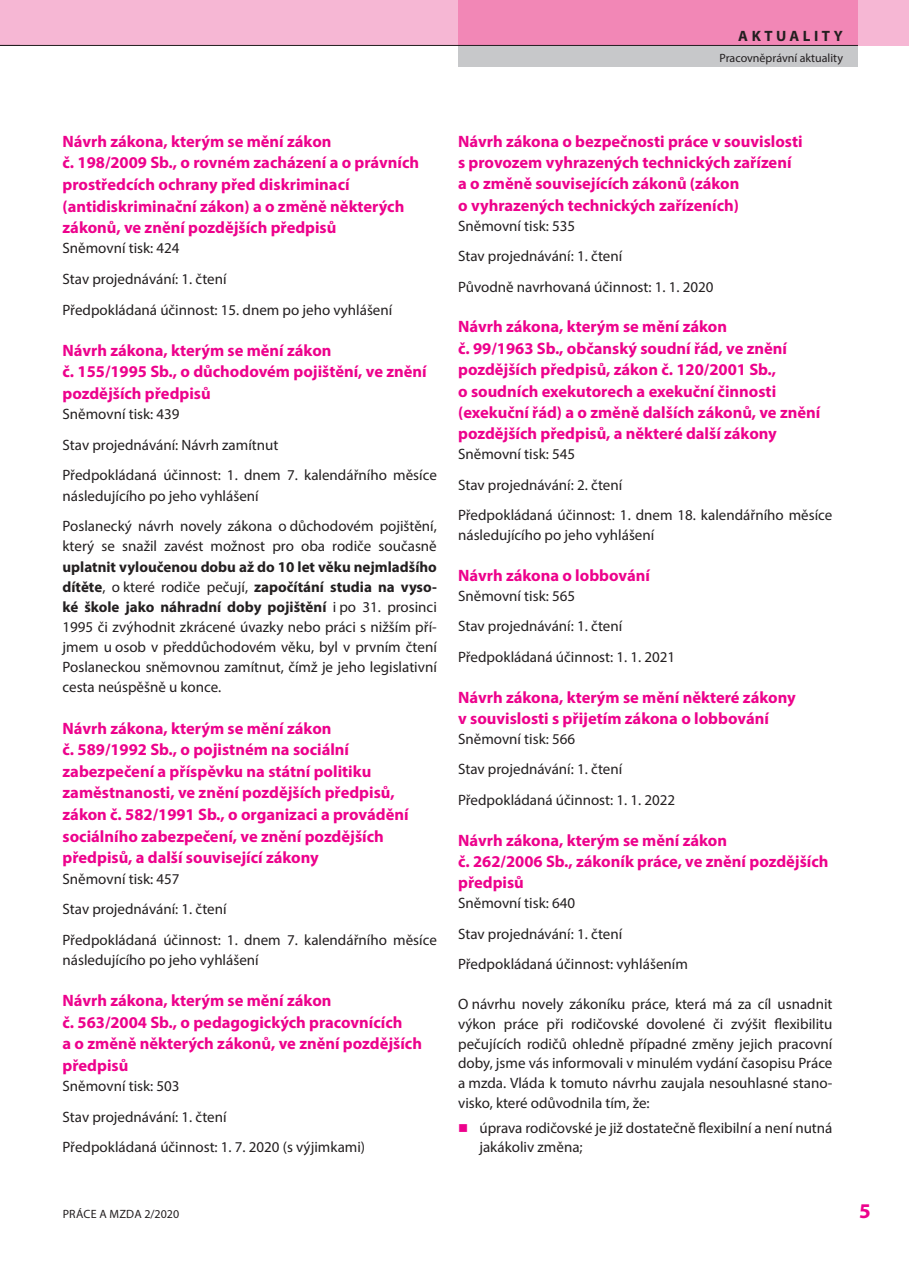
<style>
.page{position:relative;width:909px;height:1281px;background:#fff}
.page>*{position:absolute;margin:0;border:0;box-sizing:border-box;transform-origin:0 0}
.t1{font:700 21px "Myriad Pro";color:#ed028c}
.t2{font:700 16.5px/21.6px "Myriad Pro";color:#ed028c}
.t3{font:15px/30.5px "Myriad Pro";color:#231f20}
.t4{font:700 15px "Myriad Pro";letter-spacing:.235em;color:#231f20}
.t5{font:12px "Myriad Pro";color:#231f20}
.s1{font-weight:700}
</style>
<div class="page">
<div style="left:0;top:0;width:7px;height:46px;background:#f6b7d4"></div>
<div style="left:7px;top:0;width:902px;height:46px;background:#f6b7d4"></div>
<div style="left:458px;top:0;width:400px;height:67px;background:#c7c8ca"></div>
<div style="left:458px;top:0;width:400px;height:46px;background:#f287b6"></div>
<hr style="left:0;top:45px;width:858px;height:1px;background:#231f20">
<p class="t4" style="left:738px;top:26px;width:106px">Aktua lity</p>
<p class="t5" style="left:719px;top:51px;width:125px">Pracovněprávní aktuality</p>
<p class="t2" style="left:63px;top:130px;width:358px">Návrh zákona, kterým se mění zákon<br>č. 198/2009 Sb., o rovném zacházení a o právních prostředcích ochrany před diskriminací (antidiskriminační zákon) a o změně některých zákonů, ve znění pozdějších předpisů</p>
<p class="t3" style="left:63px;top:233px;width:331px">Sněmovní tisk: 424<br>Stav projednávání: 1. čtení<br>Předpokládaná účinnost: 15. dnem po jeho vyhlášení</p>
<p class="t2" style="left:63px;top:339px;width:366px">Návrh zákona, kterým se mění zákon<br>č. 155/1995 Sb., o důchodovém pojištění, ve znění pozdějších předpisů</p>
<p class="t3" style="left:63px;top:399px;width:376px">Sněmovní tisk: 439<br>Stav projednávání: Návrh zamítnut<br>Předpokládaná účinnost: 1. dnem 7. kalendářního měsíce</p>
<p class="t3" style="left:63px;top:480px;width:376px">následujícího po jeho vyhlášení<br>Poslanecký návrh novely zákona o důchodovém pojištění,</p>
<p class="t3" style="left:63px;top:531px;width:376px">který se snažil zavést možnost pro oba rodiče současně</p>
<p class="t3" style="left:63px;top:556px;width:376px;line-height:20.1px;text-align:justify"><span class="s1">uplatnit vyloučenou dobu až do 10 let věku nejmladšího dítěte</span>, o které rodiče pečují, <span class="s1">započítání studia na vyso&shy;ké škole jako náhradní doby pojištění</span> i po 31. prosinci 1995 či zvýhodnit zkrácené úvazky nebo práci s nižším pří&shy;jmem u osob v předdůchodovém věku, byl v prvním čtení Poslaneckou sněmovnou zamítnut, čímž je jeho legislativní cesta neúspěšně u konce.</p>
<p class="t2" style="left:63px;top:716px;width:348px">Návrh zákona, kterým se mění zákon<br>č. 589/1992 Sb., o pojistném na sociální zabezpečení a příspěvku na státní politiku zaměstnanosti, ve znění pozdějších předpisů, zákon č. 582/1991 Sb., o organizaci a provádění sociálního zabezpečení, ve znění pozdějších předpisů, a další související zákony</p>
<p class="t3" style="left:63px;top:863px;width:376px">Sněmovní tisk: 457<br>Stav projednávání: 1. čtení<br>Předpokládaná účinnost: 1. dnem 7. kalendářního měsíce</p>
<p class="t3" style="left:63px;top:944px;width:198px">následujícího po jeho vyhlášení</p>
<p class="t2" style="left:63px;top:989px;width:361px">Návrh zákona, kterým se mění zákon<br>č. 563/2004 Sb., o pedagogických pracovnících<br>a o změně některých zákonů, ve znění pozdějších předpisů</p>
<p class="t3" style="left:63px;top:1070px;width:304px">Sněmovní tisk: 503<br>Stav projednávání: 1. čtení<br>Předpokládaná účinnost: 1. 7. 2020 (s výjimkami)</p>
<p class="t2" style="left:458px;top:130px;width:346px">Návrh zákona o bezpečnosti práce v souvislosti s provozem vyhrazených technických zařízení a o změně souvisejících zákonů (zákon<br>o vyhrazených technických zařízeních)</p>
<p class="t3" style="left:458px;top:210px;width:257px">Sněmovní tisk: 535<br>Stav projednávání: 1. čtení<br>Původně navrhovaná účinnost: 1. 1. 2020</p>
<p class="t2" style="left:458px;top:316px;width:364px">Návrh zákona, kterým se mění zákon<br>č. 99/1963 Sb., občanský soudní řád, ve znění pozdějších předpisů, zákon č. 120/2001 Sb.,<br>o soudních exekutorech a exekuční činnosti (exekuční řád) a o změně dalších zákonů, ve znění pozdějších předpisů, a některé další zákony</p>
<p class="t3" style="left:458px;top:439px;width:376px">Sněmovní tisk: 545<br>Stav projednávání: 2. čtení<br>Předpokládaná účinnost: 1. dnem 18. kalendářního měsíce</p>
<p class="t3" style="left:458px;top:519px;width:198px">následujícího po jeho vyhlášení</p>
<p class="t2" style="left:458px;top:564px;width:194px">Návrh zákona o lobbování</p>
<p class="t3" style="left:458px;top:580px;width:219px">Sněmovní tisk: 565<br>Stav projednávání: 1. čtení<br>Předpokládaná účinnost: 1. 1. 2021</p>
<p class="t2" style="left:458px;top:686px;width:339px">Návrh zákona, kterým se mění některé zákony v souvislosti s přijetím zákona o lobbování</p>
<p class="t3" style="left:458px;top:723px;width:219px">Sněmovní tisk: 566<br>Stav projednávání: 1. čtení<br>Předpokládaná účinnost: 1. 1. 2022</p>
<p class="t2" style="left:458px;top:828px;width:372px">Návrh zákona, kterým se mění zákon<br>č. 262/2006 Sb., zákoník práce, ve znění pozdějších předpisů</p>
<p class="t3" style="left:458px;top:887px;width:231px">Sněmovní tisk: 640<br>Stav projednávání: 1. čtení<br>Předpokládaná účinnost: vyhlášením</p>
<p class="t3" style="left:458px;top:993px;width:376px;line-height:20px;text-align:justify">O návrhu novely zákoníku práce, která má za cíl usnadnit výkon práce při rodičovské dovolené či zvýšit flexibilitu pečujících rodičů ohledně případné změny jejich pracovní doby, jsme vás informovali v minulém vydání časopisu Práce a mzda. Vláda k tomuto návrhu zaujala nesouhlasné stano&shy;visko, které odůvodnila tím, že:</p>
<p class="t3" style="left:479px;top:1117px;width:354px;line-height:20px">úprava rodičovské je již dostatečně flexibilní a není nutná jakákoliv změna;</p>
<p class="t5" style="left:63px;top:1206px;width:118px">PRÁCE A MZDA 2/2020</p>
<h1 class="t1" style="left:859px;top:1197px;width:13px">5</h1>
</div>
